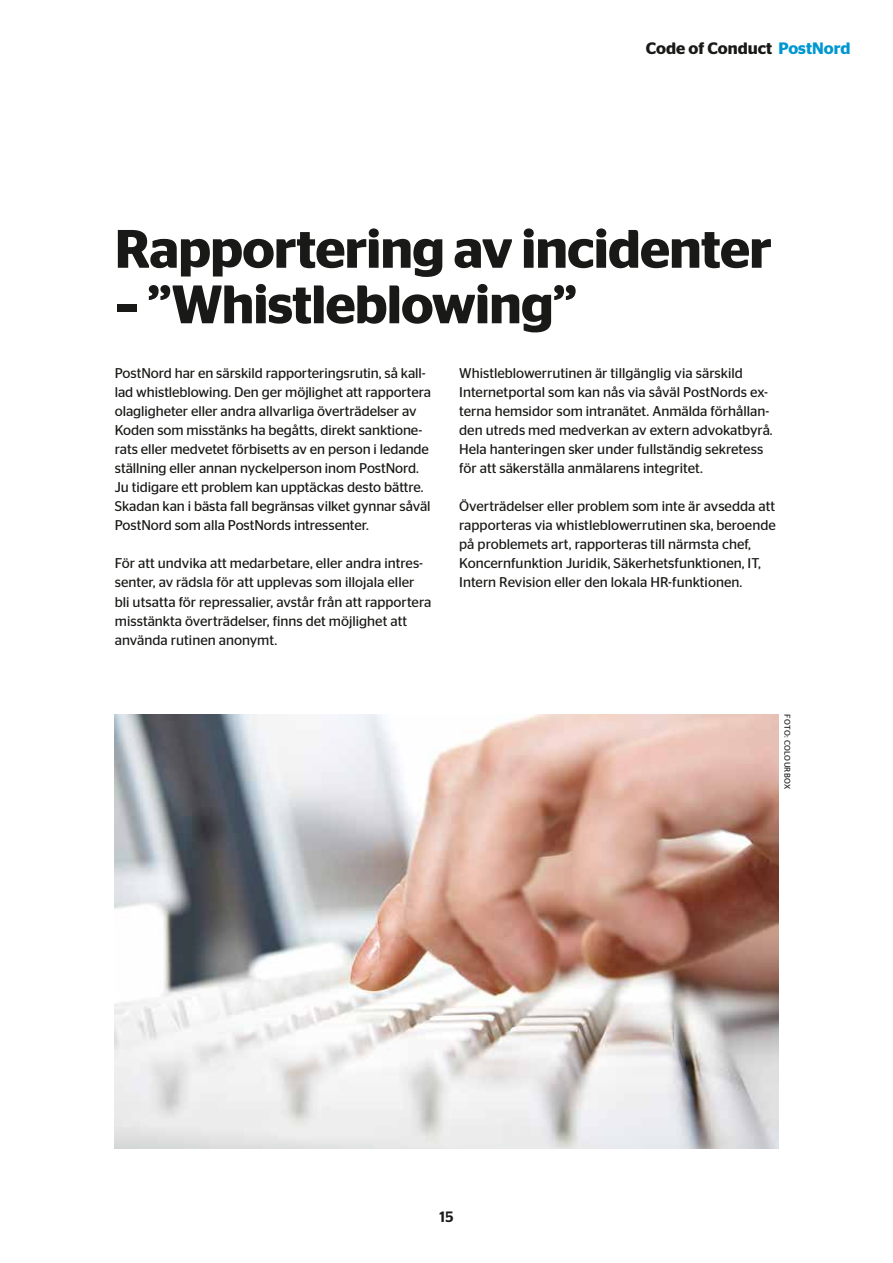
<style>
.page{position:relative;width:893px;height:1263px;background:#fff}
.page>*{position:absolute;margin:0;border:0;box-sizing:border-box;transform-origin:0 0}
.t1{font:600 54px "Stag Sans";letter-spacing:-.015em;color:#191917}
.t2{font:600 16.5px "Stag Sans";color:#191917}
.t3{font:500 15px "Stag Sans";color:#191917}
.t4{font:14.1px/19px "Stag Sans";color:#191917}
.t5{font:8.25px "Stag Sans";letter-spacing:.035em;color:#191917}
.s1{color:#0097d0}
</style>
<div class="page">
<img style="left:115px;top:714px;width:663px;height:434px">
<p class="t2" style="left:646px;top:39px;width:206px">Code of Conduct <span class="s1">PostNord</span></p>
<h1 class="t1" style="left:115px;top:218px;width:658px">Rapportering av incidenter</h1>
<h1 class="t1" style="left:115px;top:273px;width:464px">– ”Whistleblowing”</h1>
<p class="t4" style="left:115px;top:363px;width:318px">PostNord har en särskild rapporteringsrutin, så kal - lad whistleblowing. Den ger möjlighet att rapportera olagligheter eller andra allvarliga överträdelser av Koden som misstänks ha begåtts, direkt sanktione&shy;rats eller medvetet förbisetts av en person i ledande ställning eller annan nyckelperson inom PostNord.<br>Ju tidigare ett problem kan upptäckas desto bättre.<br>Skadan kan i bästa fall begränsas vilket gynnar såväl PostNord som alla PostNords intressenter.</p>
<p class="t4" style="left:115px;top:554px;width:318px">För att undvika att medarbetare, eller andra intres&shy;senter, av rädsla för att upplevas som illojala eller bli utsatta för repressalier, avstår från att rapportera misstänkta överträdelser, finns det möjlighet att använda rutinen anonymt.</p>
<p class="t4" style="left:459px;top:363px;width:315px">Whistleblowerrutinen är tillgänglig via särskild Internetportal som kan nås via såväl PostNords ex&shy;terna hemsidor som intranätet. Anmälda förhållan&shy;den utreds med medverkan av extern advokatbyrå.<br>Hela hanteringen sker under fullständig sekretess för att säkerställa anmälarens integritet.</p>
<p class="t4" style="left:459px;top:497px;width:318px">Överträdelser eller problem som inte är avsedda att rapporteras via whistleblowerrutinen ska, beroende på problemets art, rapporteras till närmsta chef, Koncernfunktion Juridik, Säkerhetsfunktionen, IT, Intern Revision eller den lokala HR-funktionen.</p>
<p class="t5" style="left:792px;top:714px;width:76px;rotate:90deg">FOTO: COLOURBOX</p>
<p class="t3" style="left:440px;top:1208px;width:15px">15</p>
</div>
